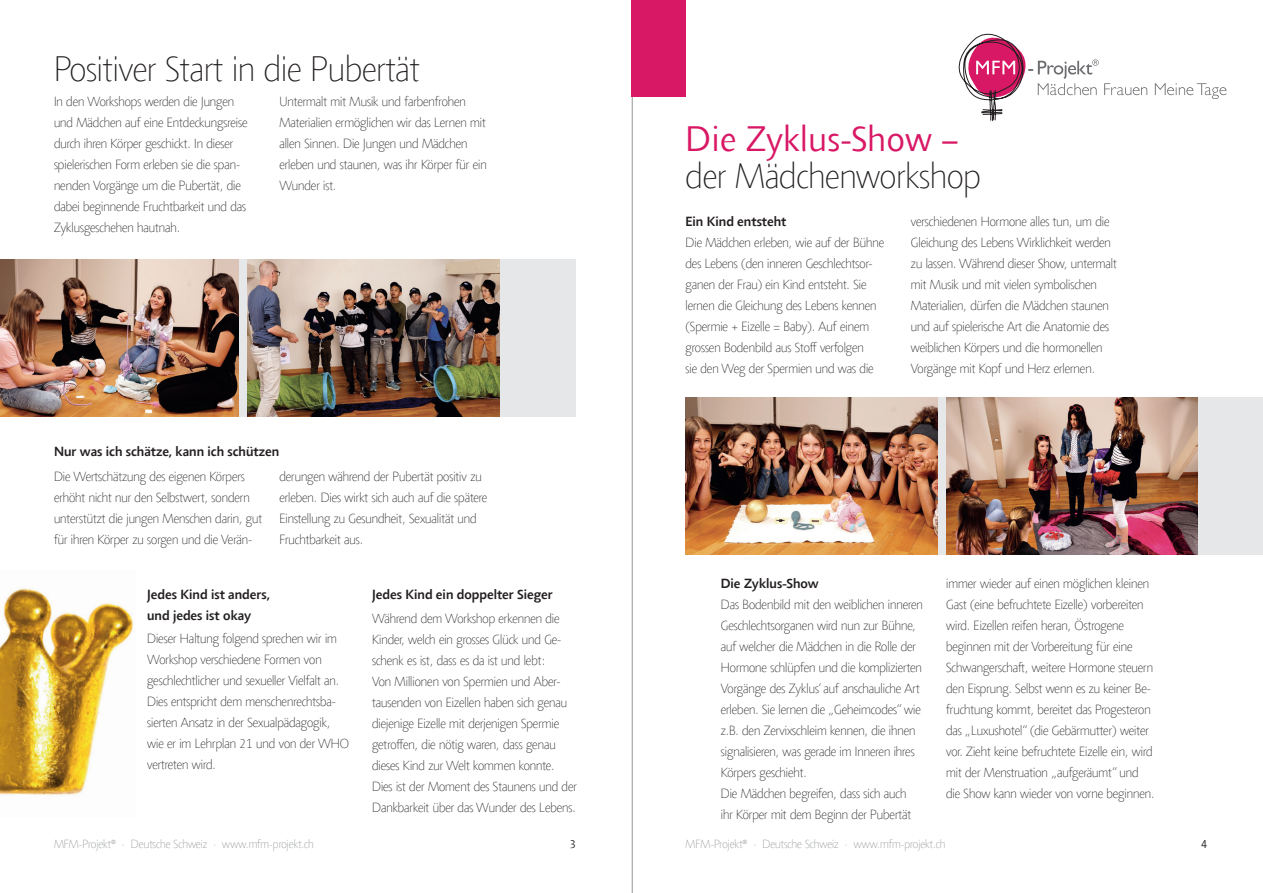
<style>
.page{position:relative;width:1263px;height:893px;background:#fff}
.page>*{position:absolute;margin:0;border:0;box-sizing:border-box;transform-origin:0 0}
.t1{font:100 36px "Agilita Com";color:#231f20}
.t2{font:300 36px "Agilita Com";color:#d91865}
.t3{font:100 13.5px/21px "Agilita Com";color:#231f20}
.t4{font:500 13.5px/21px "Agilita Com";color:#231f20}
.t5{font:100 12px "Agilita Com";color:#939598}
.t6{font:300 12px "Agilita Com";color:#231f20}
</style>
<div class="page">
<hr style="left:632px;top:0;width:1px;height:893px;background:#939598">
<div style="left:0;top:259px;width:575px;height:158px;background:#e6e7e9"></div>
<img style="left:248px;top:259px;width:251px;height:158px">
<img style="left:0;top:259px;width:239px;height:158px">
<img style="left:0;top:588px;width:133px;height:207px">
<svg style="left:958px;top:33px;width:268px;height:89px"></svg>
<div style="left:685px;top:398px;width:578px;height:157px;background:#e6e7e9"></div>
<img style="left:946px;top:398px;width:252px;height:157px">
<img style="left:685px;top:398px;width:252px;height:157px">
<div style="left:631px;top:0;width:54px;height:97px;background:#d91865"></div>
<h1 class="t1" style="left:54px;top:44px;width:367px">Positiver Start in die Pubertät</h1>
<p class="t3" style="left:54px;top:91px;width:195px">In den Workshops werden die Jungen und Mädchen auf eine Entdeckungsreise durch ihren Körper geschickt. In dieser spielerischen Form erleben sie die span&shy;nenden Vorgänge um die Pubertät, die dabei beginnende Fruchtbarkeit und das Zyklusgeschehen hautnah.</p>
<p class="t3" style="left:279px;top:91px;width:209px">Untermalt mit Musik und farbenfrohen Materialien ermöglichen wir das Lernen mit allen Sinnen. Die Jungen und Mädchen erleben und staunen, was ihr Körper für ein Wunder ist.</p>
<p class="t4" style="left:54px;top:441px;width:227px">Nur was ich schätze, kann ich schützen</p>
<p class="t3" style="left:54px;top:465px;width:210px">Die Wertschätzung des eigenen Körpers erhöht nicht nur den Selbstwert, sondern unterstützt die jungen Menschen darin, gut für ihren Körper zu sorgen und die Verän-</p>
<p class="t3" style="left:279px;top:465px;width:209px">derungen während der Pubertät positiv zu erleben. Dies wirkt sich auch auf die spätere Einstellung zu Gesundheit, Sexualität und Fruchtbarkeit aus.</p>
<p class="t4" style="left:147px;top:584px;width:125px">Jedes Kind ist anders, und jedes ist okay</p>
<p class="t3" style="left:147px;top:628px;width:203px">Dieser Haltung folgend sprechen wir im Workshop verschiedene Formen von geschlechtlicher und sexueller Vielfalt an.<br>Dies entspricht dem menschenrechtsba&shy;sierten Ansatz in der Sexualpädagogik, wie er im Lehrplan 21 und von der WHO vertreten wird.</p>
<p class="t4" style="left:372px;top:583px;width:182px">Jedes Kind ein doppelter Sieger</p>
<p class="t3" style="left:372px;top:608px;width:206px">Während dem Workshop erkennen die Kinder, welch ein grosses Glück und Ge&shy;schenk es ist, dass es da ist und lebt:<br>Von Millionen von Spermien und Aber&shy;tausenden von Eizellen haben sich genau diejenige Eizelle mit derjenigen Spermie getroffen, die nötig waren, dass genau dieses Kind zur Welt kommen konnte.<br>Dies ist der Moment des Staunens und der Dankbarkeit über das Wunder des Lebens.</p>
<p class="t5" style="left:54px;top:835px;width:261px">MFM-Projekt® · Deutsche Schweiz · www.mfm-projekt.ch</p>
<p class="t6" style="left:570px;top:835px;width:7px">3</p>
<h1 class="t2" style="left:685px;top:114px;width:275px">Die Zyklus-Show –</h1>
<h1 class="t1" style="left:685px;top:152px;width:297px">der Mädchenworkshop</h1>
<p class="t4" style="left:685px;top:211px;width:102px">Ein Kind entsteht</p>
<p class="t3" style="left:685px;top:232px;width:200px">Die Mädchen erleben, wie auf der Bühne des Lebens (den inneren Geschlechtsor&shy;ganen der Frau) ein Kind entsteht. Sie lernen die Gleichung des Lebens kennen (Spermie + Eizelle = Baby). Auf einem grossen Bodenbild aus Stoff verfolgen<br>sie den Weg der Spermien und was die</p>
<p class="t3" style="left:911px;top:211px;width:207px">verschiedenen Hormone alles tun, um die Gleichung des Lebens Wirklichkeit werden zu lassen. Während dieser Show, untermalt mit Musik und mit vielen symbolischen Materialien, dürfen die Mädchen staunen und auf spielerische Art die Anatomie des weiblichen Körpers und die hormonellen Vorgänge mit Kopf und Herz erlernen.</p>
<p class="t4" style="left:721px;top:573px;width:99px">Die Zyklus-Show</p>
<p class="t3" style="left:721px;top:594px;width:204px">Das Bodenbild mit den weiblichen inneren Geschlechtsorganen wird nun zur Bühne, auf welcher die Mädchen in die Rolle der Hormone schlüpfen und die komplizierten Vorgänge des Zyklus‘ auf anschauliche Art erleben. Sie lernen die „Geheimcodes“ wie z.B. den Zervixschleim kennen, die ihnen signalisieren, was gerade im Inneren ihres Körpers geschieht.<br>Die Mädchen begreifen, dass sich auch<br>ihr Körper mit dem Beginn der Pubertät</p>
<p class="t3" style="left:946px;top:573px;width:210px">immer wieder auf einen möglichen kleinen Gast (eine befruchtete Eizelle) vorbereiten wird. Eizellen reifen heran, Östrogene beginnen mit der Vorbereitung für eine Schwangerschaft, weitere Hormone steuern den Eisprung. Selbst wenn es zu keiner Be&shy;fruchtung kommt, bereitet das Progesteron das „Luxushotel“ (die Gebärmutter) weiter vor. Zieht keine befruchtete Eizelle ein, wird mit der Menstruation „aufgeräumt“ und die Show kann wieder von vorne beginnen.</p>
<p class="t5" style="left:685px;top:835px;width:261px">MFM-Projekt® · Deutsche Schweiz · www.mfm-projekt.ch</p>
<p class="t6" style="left:1201px;top:835px;width:7px">4</p>
</div>
